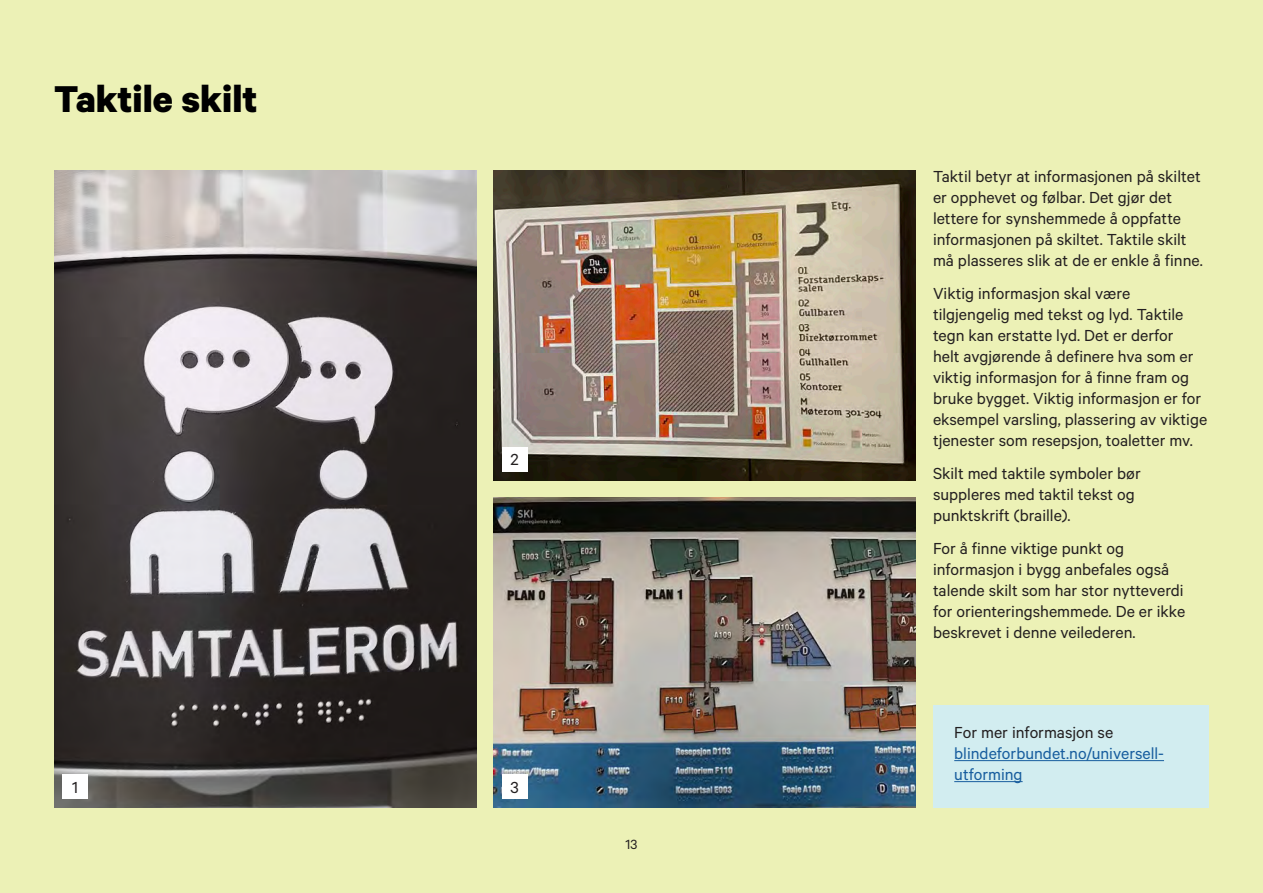
<style>
.page{position:relative;width:1263px;height:893px;background:#ecf1b6}
.page>*{position:absolute;margin:0;border:0;box-sizing:border-box;transform-origin:0 0}
.Non_Toc_Heading_1{font:700 42px "Calibre";color:#000}
.Paragraph_Style_1{font:18px/21px "Calibre";color:#231f20}
.Box_Text{font:18px/21px "Calibre";color:#175d9e}
.t1{font:15px "Calibre";color:#231f20}
.s1{color:#231f20}
</style>
<div class="page">
<img style="left:493px;top:170px;width:423px;height:310px">
<img style="left:493px;top:497px;width:423px;height:311px">
<img style="left:54px;top:170px;width:422px;height:638px">
<div style="left:502px;top:774px;width:25px;height:25px;background:#fff"></div>
<div style="left:63px;top:774px;width:25px;height:25px;background:#fff"></div>
<div style="left:502px;top:447px;width:25px;height:24px;background:#fff"></div>
<div style="left:933px;top:705px;width:276px;height:103px;background:#d2edf0"></div>
<hr style="left:954px;top:760px;width:210px;height:1px;background:#175d9e">
<hr style="left:954px;top:781px;width:69px;height:1px;background:#175d9e">
<h2 class="Non_Toc_Heading_1" style="left:54px;top:74px;width:205px">Taktile skilt</h2>
<p class="Paragraph_Style_1" style="left:511px;top:448px;width:10px">2</p>
<p class="Paragraph_Style_1" style="left:72px;top:776px;width:7px">1</p>
<p class="Paragraph_Style_1" style="left:511px;top:776px;width:10px">3</p>
<p class="t1" style="left:625px;top:835px;width:13px">13</p>
<p class="Paragraph_Style_1" style="left:933px;top:165px;width:270px">Taktil betyr at informasjonen på skiltet er opphevet og følbar. Det gjør det lettere for synshemmede å oppfatte informasjonen på skiltet. Taktile skilt må plasseres slik at de er enkle å finne.</p>
<p class="Paragraph_Style_1" style="left:933px;top:282px;width:276px">Viktig informasjon skal være tilgjengelig med tekst og lyd. Taktile tegn kan erstatte lyd. Det er derfor<br>helt avgjørende å definere hva som er viktig informasjon for å finne fram og bruke bygget. Viktig informasjon er for eksempel varsling, plassering av viktige tjenester som resepsjon, toaletter mv.</p>
<p class="Paragraph_Style_1" style="left:933px;top:462px;width:209px">Skilt med taktile symboler bør suppleres med taktil tekst og punktskrift (braille).</p>
<p class="Paragraph_Style_1" style="left:933px;top:537px;width:254px">For å finne viktige punkt og informasjon i bygg anbefales også talende skilt som har stor nytteverdi for orienteringshemmede. De er ikke beskrevet i denne veilederen.</p>
<p class="Box_Text" style="left:954px;top:722px;width:211px"><span class="s1">For mer informasjon se </span>blindeforbundet.no/universell&shy;utforming</p>
</div>
